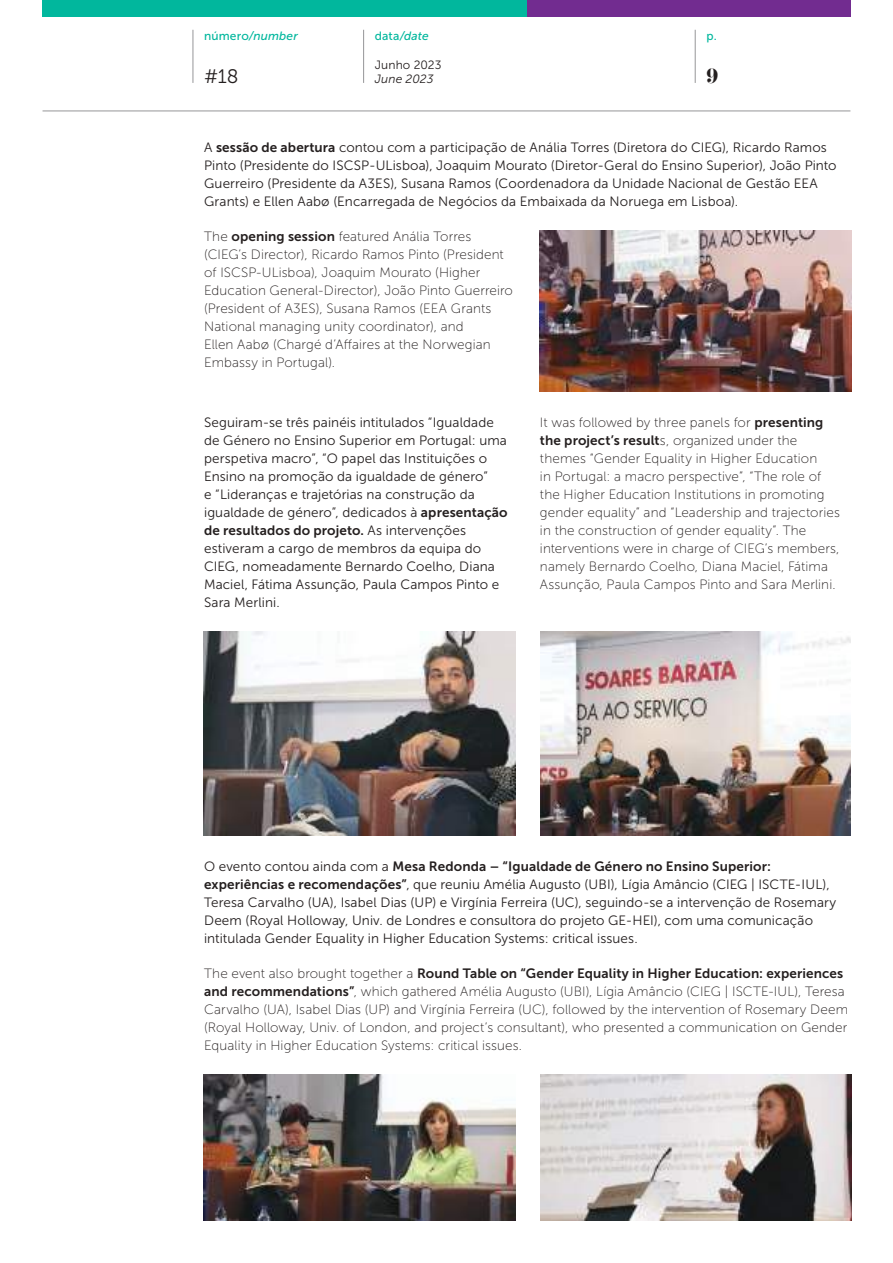
<style>
.page{position:relative;width:893px;height:1263px;background:#fff}
.page>*{position:absolute;margin:0;border:0;box-sizing:border-box;transform-origin:0 0}
.t1{font:19.5px "Museo Sans 300";color:#241f1f}
.t2{font:18px "Eloquent JF Pro";color:#241f1f}
.t3{font:13.5px/18px "Museo Sans 100";letter-spacing:.01em;color:#241f1f}
.t4{font:13.5px/18px "Museo Sans 300";letter-spacing:.01em;color:#241f1f}
.t5{font:13.5px "Museo Sans 700";letter-spacing:.01em;color:#241f1f}
.t6{font:italic 12px "Museo Sans 500";letter-spacing:.01em;color:#01b79d}
.t7{font:12px "Museo Sans 300";letter-spacing:.01em;color:#241f1f}
.t8{font:italic 12px "Museo Sans 300";letter-spacing:.01em;color:#241f1f}
.t9{font:12px "Museo Sans 500";color:#01b79d}
.s1{font-style:normal}
.s2{font-family:"Museo Sans 700"}
.s3{font-family:"Museo Sans 300"}
.s4{font-family:"Museo Sans 100"}
</style>
<div class="page">
<div style="left:43px;top:0;width:484px;height:17px;background:#01b79d"></div>
<div style="left:527px;top:0;width:323px;height:17px;background:#722c90"></div>
<hr style="left:193px;top:30px;width:1px;height:53px;background:#969698">
<hr style="left:695px;top:30px;width:1px;height:53px;background:#969698">
<hr style="left:363px;top:30px;width:1px;height:53px;background:#969698">
<hr style="left:43px;top:111px;width:807px;height:1px;background:#969698">
<img style="left:540px;top:231px;width:311px;height:161px">
<img style="left:204px;top:632px;width:311px;height:204px">
<img style="left:540px;top:632px;width:310px;height:204px">
<img style="left:204px;top:1074px;width:311px;height:146px">
<img style="left:540px;top:1074px;width:312px;height:146px">
<p class="t6" style="left:204px;top:29px;width:95px"><span class="s1">número</span>/number</p>
<p class="t6" style="left:375px;top:29px;width:55px"><span class="s1">data</span>/date</p>
<p class="t9" style="left:706px;top:29px;width:12px">p.</p>
<h1 class="t1" style="left:204px;top:66px;width:36px">#18</h1>
<h2 class="t2" style="left:706px;top:66px;width:13px">9</h2>
<p class="t7" style="left:375px;top:58px;width:68px">Junho 2023</p>
<p class="t8" style="left:375px;top:72px;width:60px">June 2023</p>
<p class="t4" style="left:204px;top:138px;width:634px">A <span class="s2">sessão de abertura</span> contou com a participação de Anália Torres (Diretora do CIEG), Ricardo Ramos Pinto (Presidente do ISCSP-ULisboa), Joaquim Mourato (Diretor-Geral do Ensino Superior), João Pinto Guerreiro (Presidente da A3ES), Susana Ramos (Coordenadora da Unidade Nacional de Gestão EEA Grants) e Ellen Aabø (Encarregada de Negócios da Embaixada da Noruega em Lisboa).</p>
<p class="t3" style="left:204px;top:227px;width:310px">The <span class="s2">opening session</span> featured Anália Torres (CIEG’s Director), Ricardo Ramos Pinto (President of ISCSP-ULisboa), Joaquim Mourato (Higher Education General-Director), João Pinto Guerreiro (President of A3ES), Susana Ramos (EEA Grants National managing unity coordinator), and<br>Ellen Aabø (Chargé d’Affaires at the Norwegian Embassy in Portugal).</p>
<p class="t4" style="left:204px;top:413px;width:305px">Seguiram-se três painéis intitulados “Igualdade de Género no Ensino Superior em Portugal: uma perspetiva macro”, “O papel das Instituições o Ensino na promoção da igualdade de género”<br>e “Lideranças e trajetórias na construção da igualdade de género”, dedicados à <span class="s2">apresentação</span></p>
<p class="t5" style="left:204px;top:523px;width:263px">de resultados do projeto. <span class="s3">As intervenções</span></p>
<p class="t4" style="left:204px;top:539px;width:297px">estiveram a cargo de membros da equipa do CIEG, nomeadamente Bernardo Coelho, Diana Maciel, Fátima Assunção, Paula Campos Pinto e Sara Merlini.</p>
<p class="t3" style="left:540px;top:413px;width:301px">It was followed by three panels for <span class="s2">presenting the project’s result</span>s, organized under the themes “Gender Equality in Higher Education<br>in Portugal: a macro perspective”, “The role of the Higher Education Institutions in promoting gender equality” and “Leadership and trajectories in the construction of gender equality”. The interventions were in charge of CIEG’s members, namely Bernardo Coelho, Diana Maciel, Fátima Assunção, Paula Campos Pinto and Sara Merlini.</p>
<p class="t5" style="left:204px;top:858px;width:568px"><span class="s3">O evento contou ainda com a</span> Mesa Redonda – “Igualdade de Género no Ensino Superior:</p>
<p class="t4" style="left:204px;top:875px;width:634px"><span class="s2">experiências e recomendações”</span>, que reuniu Amélia Augusto (UBI), Lígia Amâncio (CIEG | ISCTE-IUL), Teresa Carvalho (UA), Isabel Dias (UP) e Virgínia Ferreira (UC), seguindo-se a intervenção de Rosemary Deem (Royal Holloway, Univ. de Londres e consultora do projeto GE-HEI), com uma comunicação intitulada Gender Equality in Higher Education Systems: critical issues.</p>
<p class="t5" style="left:204px;top:965px;width:641px"><span class="s4">The event also brought together a</span> Round Table on “Gender Equality in Higher Education: experiences</p>
<p class="t3" style="left:204px;top:982px;width:645px"><span class="s2">and recommendations”</span>, which gathered Amélia Augusto (UBI), Lígia Amâncio (CIEG | ISCTE-IUL), Teresa Carvalho (UA), Isabel Dias (UP) and Virgínia Ferreira (UC), followed by the intervention of Rosemary Deem (Royal Holloway, Univ. of London, and project’s consultant), who presented a communication on Gender Equality in Higher Education Systems: critical issues.</p>
</div>
